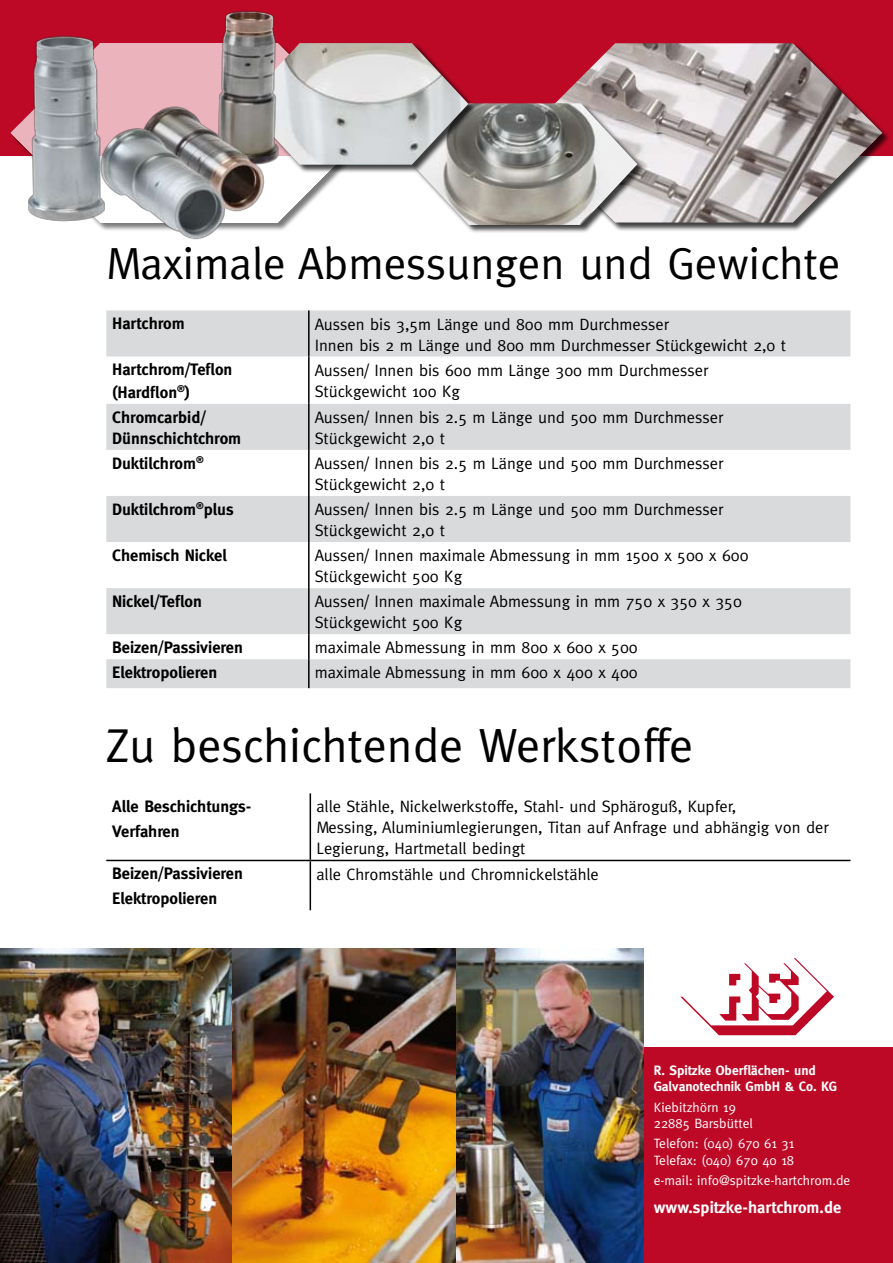
<style>
.page{position:relative;width:893px;height:1263px;background:#fff}
.page>*{position:absolute;margin:0;border:0;box-sizing:border-box;transform-origin:0 0}
.t1{font:48px "Meta";color:#000}
.t2{font:45px "Meta";color:#000}
.t3{font:16.5px/21px "Meta";color:#000}
.t4{font:700 16.5px/25px "Meta";color:#000}
.t5{font:700 16.5px "Meta";color:#fff}
.t6{font:13.5px/16.2px "Meta";color:#fff}
.t7{font:700 13.5px/16.2px "Meta";color:#fff}
</style>
<div class="page">
<div style="left:0;top:0;width:893px;height:156px;background:#bd0926"></div>
<svg style="left:106px;top:310px;width:744px;height:378px;fill:#d9dadb"></svg>
<hr style="left:308px;top:310px;width:2px;height:46px;background:#000">
<hr style="left:308px;top:356px;width:2px;height:48px;background:#000">
<hr style="left:308px;top:404px;width:2px;height:46px;background:#000">
<hr style="left:308px;top:450px;width:2px;height:46px;background:#000">
<hr style="left:308px;top:496px;width:2px;height:46px;background:#000">
<hr style="left:308px;top:542px;width:2px;height:46px;background:#000">
<hr style="left:308px;top:588px;width:2px;height:46px;background:#000">
<hr style="left:308px;top:634px;width:2px;height:25px;background:#000">
<hr style="left:308px;top:659px;width:2px;height:29px;background:#000">
<hr style="left:310px;top:793px;width:1px;height:67px;background:#000">
<hr style="left:106px;top:860px;width:204px;height:1px;background:#000">
<hr style="left:310px;top:860px;width:540px;height:1px;background:#000">
<hr style="left:310px;top:861px;width:1px;height:49px;background:#000">
<img style="left:0;top:948px;width:232px;height:315px">
<div style="left:642px;top:1047px;width:251px;height:216px;background:#bd0926"></div>
<img style="left:456px;top:948px;width:188px;height:315px">
<img style="left:232px;top:948px;width:224px;height:315px">
<svg style="left:680px;top:958px;width:154px;height:77px"></svg>
<div style="left:525px;top:43px;width:365px;height:188px;background:#000;opacity:.75"></div>
<img style="left:526px;top:43px;width:356px;height:179px">
<svg style="left:11px;top:114px;width:329px;height:97px"></svg>
<div style="left:412px;top:103px;width:233px;height:131px;background:#000;opacity:.75"></div>
<img style="left:412px;top:103px;width:225px;height:122px">
<div style="left:243px;top:43px;width:233px;height:130px;background:#000;opacity:.75"></div>
<img style="left:309px;top:43px;width:159px;height:122px">
<img style="left:29px;top:10px;width:280px;height:230px">
<h2 class="t2" style="left:106px;top:238px;width:736px">Maximale Abmessungen und Gewichte</h2>
<p class="t4" style="left:112px;top:311px;width:74px">Hartchrom</p>
<p class="t3" style="left:315px;top:313px;width:473px">Aussen bis 3,5m Länge und 800 mm Durchmesser<br>Innen bis 2 m Länge und 800 mm Durchmesser Stückgewicht 2,0 t</p>
<p class="t4" style="left:112px;top:358px;width:122px;line-height:22.5px">Hartchrom/Teflon (Hardflon<sup>®</sup>)</p>
<p class="t3" style="left:315px;top:359px;width:395px">Aussen/ Innen bis 600 mm Länge 300 mm Durchmesser<br>Stückgewicht 100 Kg</p>
<p class="t4" style="left:112px;top:406px;width:130px;line-height:21px">Chromcarbid/<br>Dünnschichtchrom</p>
<p class="t3" style="left:315px;top:406px;width:410px">Aussen/ Innen bis 2.5 m Länge und 500 mm Durchmesser<br>Stückgewicht 2,0 t</p>
<p class="t4" style="left:112px;top:450px;width:93px">Duktilchrom<sup>®</sup></p>
<p class="t3" style="left:315px;top:452px;width:410px">Aussen/ Innen bis 2.5 m Länge und 500 mm Durchmesser<br>Stückgewicht 2,0 t</p>
<p class="t4" style="left:112px;top:496px;width:123px">Duktilchrom<sup>®</sup>plus</p>
<p class="t3" style="left:315px;top:499px;width:410px">Aussen/ Innen bis 2.5 m Länge und 500 mm Durchmesser<br>Stückgewicht 2,0 t</p>
<p class="t4" style="left:112px;top:542px;width:116px">Chemisch Nickel</p>
<p class="t3" style="left:315px;top:545px;width:435px">Aussen/ Innen maximale Abmessung in mm 1500 x 500 x 600<br>Stückgewicht 500 Kg</p>
<p class="t4" style="left:112px;top:589px;width:91px">Nickel/Teflon</p>
<p class="t3" style="left:315px;top:591px;width:429px">Aussen/ Innen maximale Abmessung in mm 750 x 350 x 350<br>Stückgewicht 500 Kg</p>
<p class="t4" style="left:112px;top:635px;width:132px">Beizen/Passivieren</p>
<p class="t3" style="left:315px;top:637px;width:324px">maximale Abmessung in mm 800 x 600 x 500</p>
<p class="t4" style="left:112px;top:660px;width:106px">Elektropolieren</p>
<p class="t3" style="left:315px;top:662px;width:324px">maximale Abmessung in mm 600 x 400 x 400</p>
<h1 class="t1" style="left:106px;top:718px;width:588px">Zu beschichtende Werkstoffe</h1>
<p class="t4" style="left:112px;top:794px;width:141px">Alle Beschichtungs-<br>Verfahren</p>
<p class="t3" style="left:316px;top:796px;width:514px">alle Stähle, Nickelwerkstoffe, Stahl- und Sphäroguß, Kupfer,<br>Messing, Aluminiumlegierungen, Titan auf Anfrage und abhängig von der<br>Legierung, Hartmetall bedingt</p>
<p class="t4" style="left:112px;top:861px;width:132px">Beizen/Passivieren<br>Elektropolieren</p>
<p class="t3" style="left:316px;top:863px;width:284px">alle Chromstähle und Chromnickelstähle</p>
<p class="t7" style="left:654px;top:1062px;width:176px">R. Spitzke Oberflächen- und<br>Galvanotechnik GmbH &amp; Co. KG</p>
<p class="t6" style="left:654px;top:1099px;width:101px">Kiebitzhörn 19<br>22885 Barsbüttel</p>
<p class="t6" style="left:654px;top:1135px;width:142px">Telefon: (040) 670 61 31<br>Telefax: (040) 670 40 18</p>
<p class="t6" style="left:654px;top:1172px;width:198px">e-mail: info@spitzke-hartchrom.de</p>
<p class="t5" style="left:654px;top:1198px;width:189px">www.spitzke-hartchrom.de</p>
</div>
